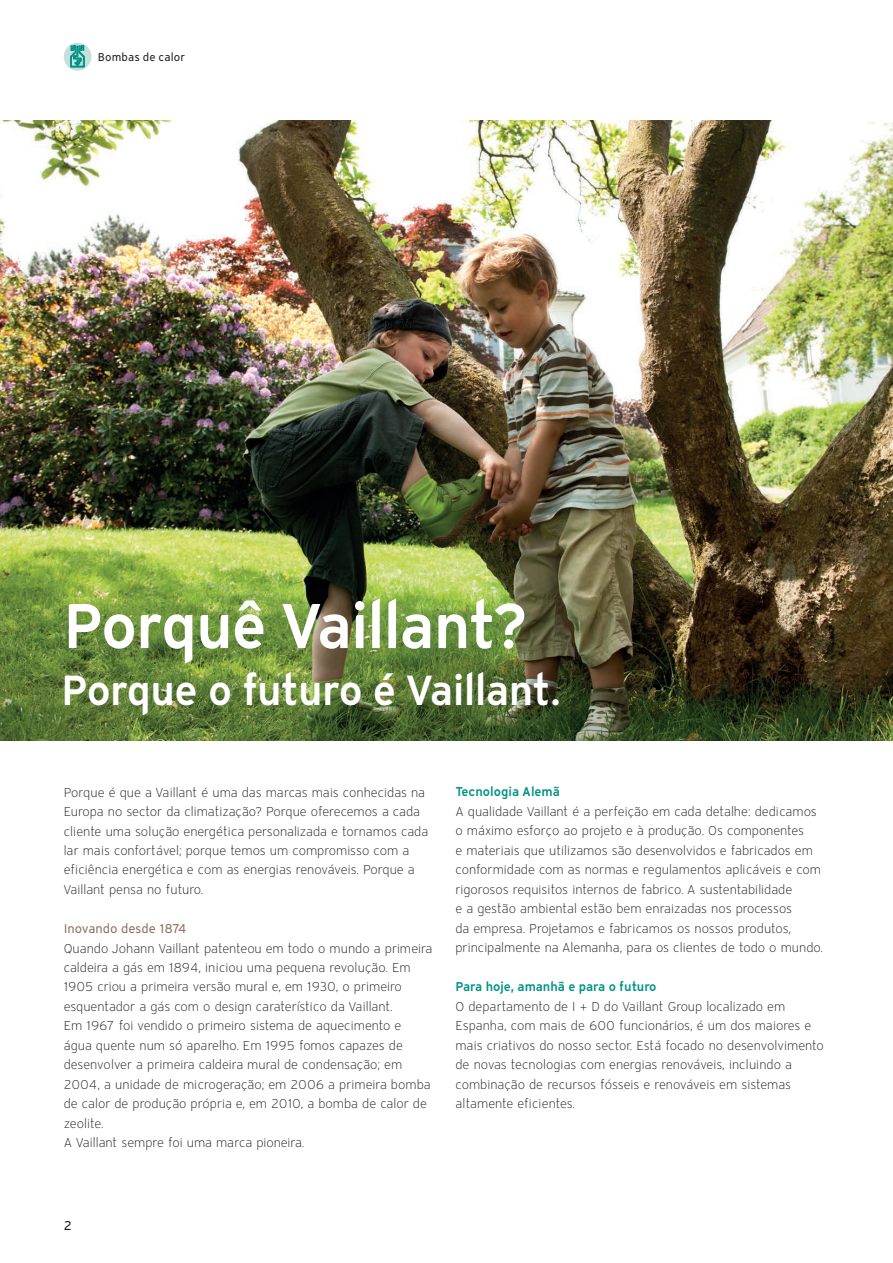
<style>
.page{position:relative;width:893px;height:1263px;background:#fff}
.page>*{position:absolute;margin:0;border:0;box-sizing:border-box;transform-origin:0 0}
.t1{font:600 63px "Vaillant 12";letter-spacing:-.025em;color:#fff}
.t2{font:600 42px "Vaillant 12";letter-spacing:-.02em;color:#fff}
.t3{font:300 12.75px/19.5px "Vaillant 12";color:#231f20}
.t4{font:600 12.75px "Vaillant 12";color:#009385}
.t5{font:12.75px "Vaillant 12";letter-spacing:-.005em;color:#90705b}
.t6{font:12.75px "Vaillant 12";color:#231f20}
.t7{font:11.25px "Vaillant 12";letter-spacing:.01em;color:#231f20}
</style>
<div class="page">
<svg style="left:64px;top:43px;width:27px;height:28px"></svg>
<svg style="left:70px;top:45px;width:15px;height:22px"></svg>
<img style="left:0;top:120px;width:893px;height:620px">
<p class="t7" style="left:98px;top:50px;width:89px">Bombas de calor</p>
<h1 class="t1" style="left:63px;top:583px;width:466px">Porquê Vaillant?</h1>
<h2 class="t2" style="left:61px;top:662px;width:501px">Porque o futuro é Vaillant.</h2>
<p class="t3" style="left:64px;top:782px;width:366px">Porque é que a Vaillant é uma das marcas mais conhecidas na Europa no sector da climatização? Porque oferecemos a cada cliente uma solução energética personalizada e tornamos cada lar mais confortável; porque temos um compromisso com a eficiência energética e com as energias renováveis. Porque a Vaillant pensa no futuro.</p>
<p class="t5" style="left:64px;top:920px;width:124px">Inovando desde 1874</p>
<p class="t3" style="left:64px;top:938px;width:370px">Quando Johann Vaillant patenteou em todo o mundo a primeira caldeira a gás em 1894, iniciou uma pequena revolução. Em 1905 criou a primeira versão mural e, em 1930, o primeiro esquentador a gás com o design caraterístico da Vaillant.<br>Em 1967 foi vendido o primeiro sistema de aquecimento e água quente num só aparelho. Em 1995 fomos capazes de desenvolver a primeira caldeira mural de condensação; em 2004, a unidade de microgeração; em 2006 a primeira bomba de calor de produção própria e, em 2010, a bomba de calor de zeolite.<br>A Vaillant sempre foi uma marca pioneira.</p>
<p class="t4" style="left:455px;top:783px;width:106px">Tecnologia Alemã</p>
<p class="t3" style="left:455px;top:801px;width:369px">A qualidade Vaillant é a perfeição em cada detalhe: dedicamos o máximo esforço ao projeto e à produção. Os componentes<br>e materiais que utilizamos são desenvolvidos e fabricados em conformidade com as normas e regulamentos aplicáveis e com rigorosos requisitos internos de fabrico. A sustentabilidade<br>e a gestão ambiental estão bem enraizadas nos processos<br>da empresa. Projetamos e fabricamos os nossos produtos, principalmente na Alemanha, para os clientes de todo o mundo.</p>
<p class="t4" style="left:455px;top:978px;width:203px">Para hoje, amanhã e para o futuro</p>
<p class="t3" style="left:455px;top:996px;width:370px">O departamento de I + D do Vaillant Group localizado em Espanha, com mais de 600 funcionários, é um dos maiores e mais criativos do nosso sector. Está focado no desenvolvimento de novas tecnologias com energias renováveis, incluindo a combinação de recursos fósseis e renováveis em sistemas altamente eficientes.</p>
<p class="t6" style="left:64px;top:1218px;width:10px">2</p>
</div>
